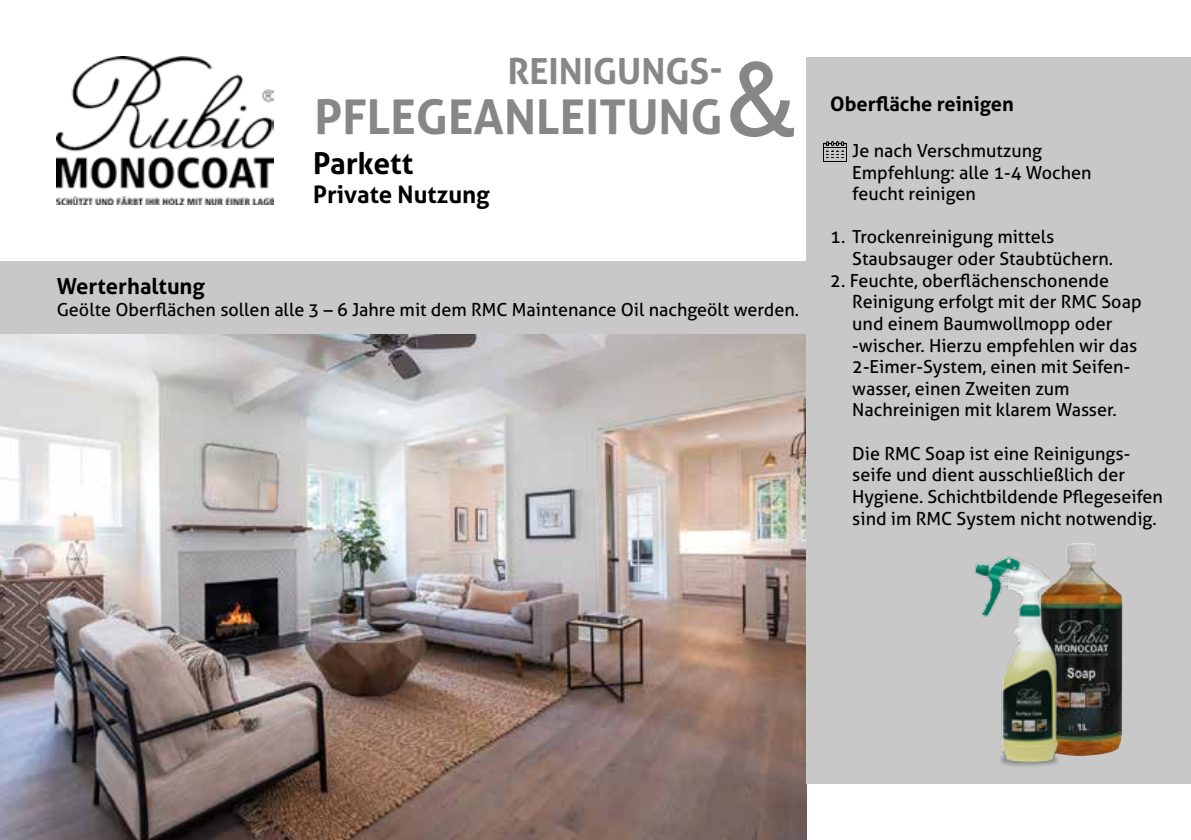
<style>
.page{position:relative;width:1191px;height:840px;background:#fff}
.page>*{position:absolute;margin:0;border:0;box-sizing:border-box;transform-origin:0 0}
.t1{font:107.4px "AG Buch BQ";color:#878787}
.t2{font:700 48px "Aller";color:#878787}
.t3{font:700 36px "Aller";color:#878787}
.t4{font:700 30px "Aller";color:#000}
.t5{font:700 24px "Aller";color:#000}
.t6{font:700 22px "Aller";color:#000}
.t7{font:700 20px "Aller";color:#000}
.t8{font:18px/21.6px "Aller";color:#000}
</style>
<div class="page">
<img style="left:0;top:333px;width:806px;height:506px">
<div style="left:807px;top:57px;width:384px;height:725px;background:#c8c8c8"></div>
<img style="left:1076px;top:543px;width:46px;height:212px">
<img style="left:975px;top:543px;width:101px;height:224px">
<img style="left:57px;top:57px;width:216px;height:147px">
<img style="left:823px;top:141px;width:24px;height:21px">
<div style="left:0;top:261px;width:819px;height:72px;background:#c8c8c8"></div>
<h3 class="t3" style="left:507px;top:49px;width:217px">REINIGUNGS-</h3>
<h2 class="t2" style="left:314px;top:87px;width:410px">PFLEGEANLEITUNG</h2>
<h3 class="t4" style="left:313px;top:145px;width:102px">Parkett</h3>
<h3 class="t5" style="left:313px;top:180px;width:178px">Private Nutzung</h3>
<h1 class="t1" style="left:726px;top:39px;width:71px">&amp;</h1>
<p class="t6" style="left:57px;top:273px;width:150px">Werterhaltung</p>
<p class="t8" style="left:57px;top:298px;width:744px">Geölte Oberflächen sollen alle 3 – 6 Jahre mit dem RMC Maintenance Oil nachgeölt werden.</p>
<p class="t7" style="left:830px;top:92px;width:185px">Oberfläche reinigen</p>
<p class="t8" style="left:852px;top:139px;width:241px">Je nach Verschmutzung<br>Empfehlung: alle 1-4 Wochen feucht reinigen</p>
<p class="t8" style="left:852px;top:226px;width:262px;text-indent:-22px">1. Trockenreinigung mittels<br>Staubsauger oder Staubtüchern.</p>
<p class="t8" style="left:852px;top:269px;width:291px;text-indent:-22px">2. Feuchte, oberflächenschonende<br>Reinigung erfolgt mit der RMC Soap und einem Baumwollmopp oder -wischer. Hierzu empfehlen wir das<br>2-Eimer-System, einen mit Seifen&shy;wasser, einen Zweiten zum<br>Nachreinigen mit klarem Wasser.</p>
<p class="t8" style="left:852px;top:442px;width:312px">Die RMC Soap ist eine Reinigungs&shy;seife und dient ausschließlich der Hygiene. Schichtbildende Pflegeseifen sind im RMC System nicht notwendig.</p>
</div>
